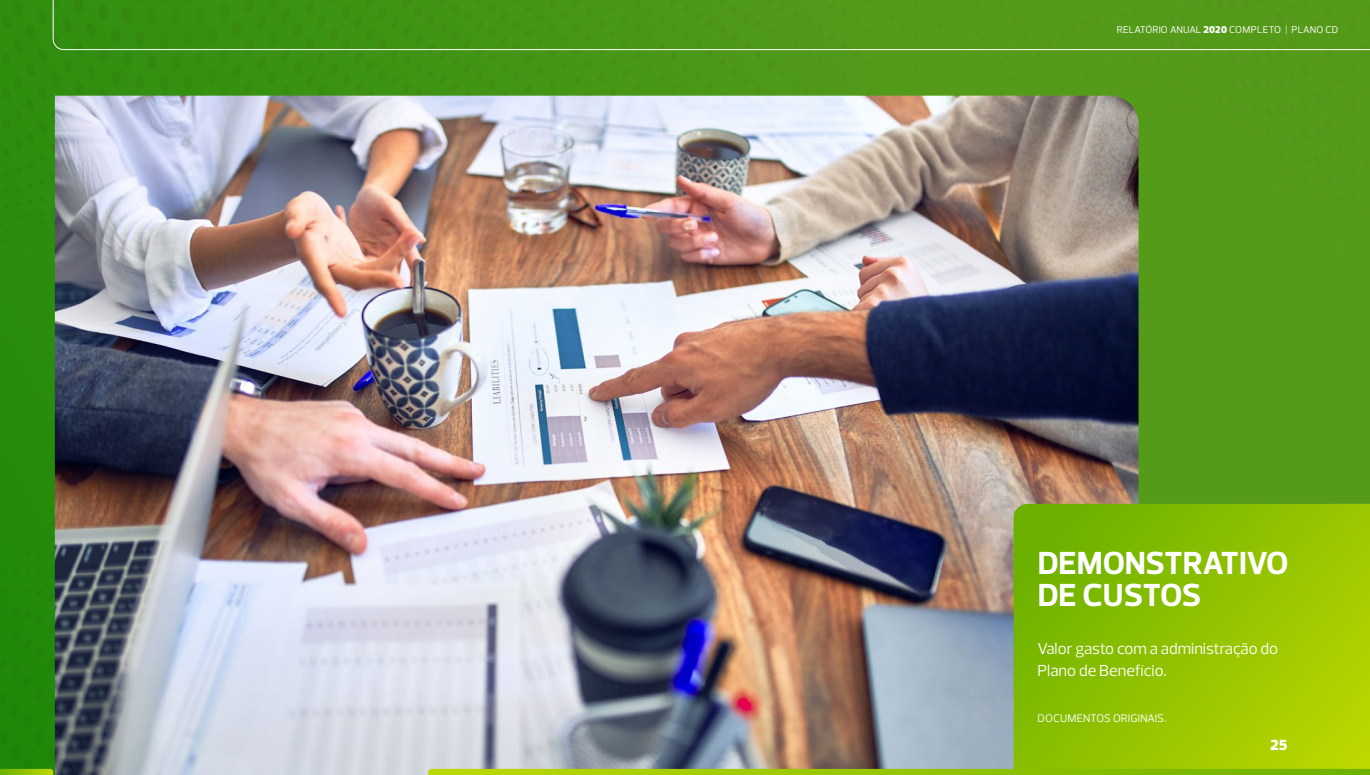
<style>
.page{position:relative;width:1370px;height:775px;background:#fff}
.page>*{position:absolute;margin:0;border:0;box-sizing:border-box;transform-origin:0 0}
.t1{font:700 32.5px/31.2px "Prelo";letter-spacing:-.01em;color:#fff}
.t2{font:16.25px/21.2px "Prelo";color:#fff}
.t3{font:900 15px "Prelo";color:#fff}
.t4{font:11.25px "Prelo";letter-spacing:.015em;color:#fff}
.t5{font:10px "Prelo";letter-spacing:.015em;color:#fff}
.s1{font-weight:900}
</style>
<div class="page">
<img style="left:0;top:0;width:1370px;height:775px">
<svg style="left:53px;top:0;width:1317px;height:50px"></svg>
<p class="t5" style="left:1116px;top:24px;width:223px">RELATÓRIO ANUAL <span class="s1">2020</span> COMPLETO | PLANO CD</p>
<h1 class="t1" style="left:1038px;top:548px;width:252px">DEMONSTRATIVO<br>DE CUSTOS</h1>
<p class="t2" style="left:1037px;top:638px;width:242px">Valor gasto com a administração do<br>Plano de Benefício.</p>
<p class="t4" style="left:1037px;top:711px;width:130px">DOCUMENTOS ORIGINAIS.</p>
<p class="t3" style="left:1270px;top:736px;width:18px">25</p>
</div>
